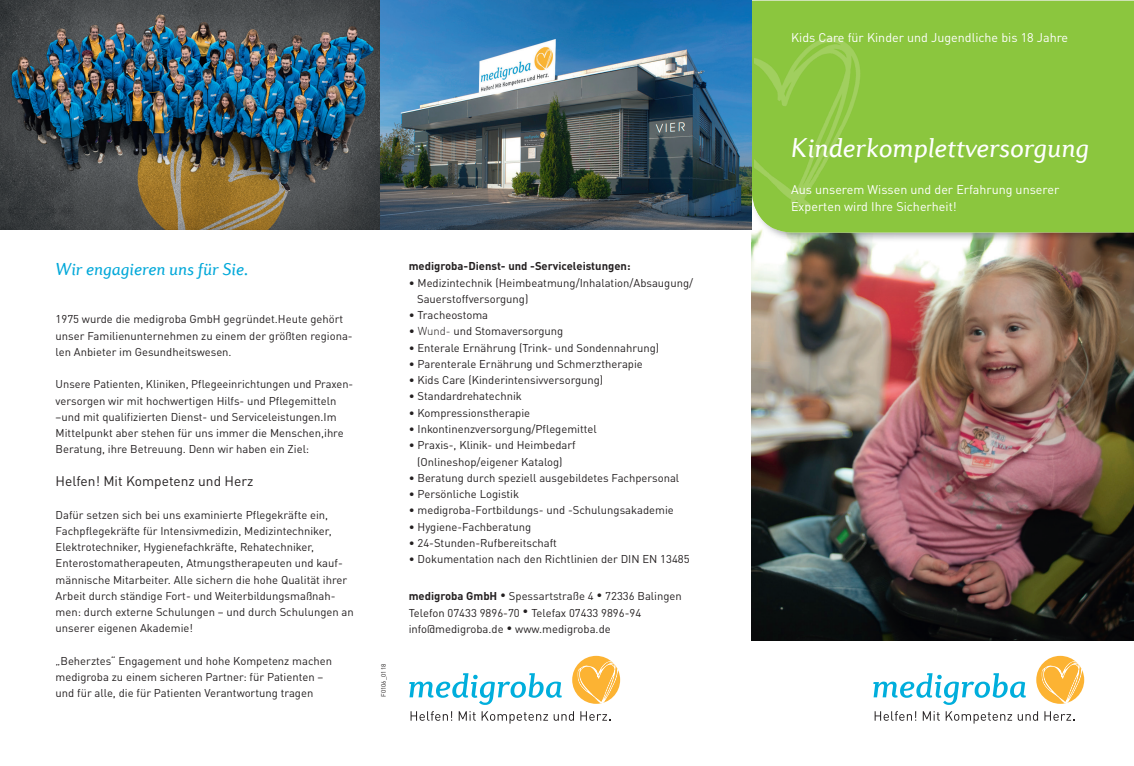
<style>
.page{position:relative;width:1134px;height:766px;background:#fff}
.page>*{position:absolute;margin:0;border:0;box-sizing:border-box;transform-origin:0 0}
.t1{font:italic 27.5px "Diverda Sans Com";color:#fff}
.t2{font:italic 17.5px "Diverda Sans Com";color:#02a8d9}
.t3{font:13.75px "DIN Pro";color:#231f20}
.t4{font:12.5px/17.5px "DIN Pro";color:#fff}
.t5{font:11.25px/16.2px "DIN Pro";color:#231f20}
.t6{font:700 11.25px "DIN Pro";color:#231f20}
.t7{font:6.25px "DIN Pro";color:#231f20}
.s1{font-family:"DIN";font-weight:300}
.s2{font-weight:700}
</style>
<div class="page">
<svg style="left:411px;top:711px;width:41px;height:9px"></svg>
<svg style="left:459px;top:711px;width:17px;height:9px"></svg>
<svg style="left:482px;top:711px;width:66px;height:12px"></svg>
<svg style="left:554px;top:711px;width:20px;height:9px"></svg>
<svg style="left:580px;top:711px;width:30px;height:9px"></svg>
<svg style="left:409px;top:673px;width:153px;height:31px"></svg>
<svg style="left:572px;top:655px;width:48px;height:48px;background:#fcbd50"></svg>
<img style="left:597px;top:661px;width:14px;height:12px">
<img style="left:751px;top:242px;width:383px;height:398px">
<img style="left:748px;top:0;width:386px;height:242px">
<div style="left:751px;top:1px;width:383px;height:231px;background:#8bc63e"></div>
<img style="left:754px;top:28px;width:143px;height:200px">
<img style="left:0;top:0;width:751px;height:229px">
<svg style="left:875px;top:711px;width:41px;height:9px"></svg>
<svg style="left:923px;top:711px;width:17px;height:9px"></svg>
<svg style="left:946px;top:711px;width:66px;height:12px"></svg>
<svg style="left:1018px;top:711px;width:20px;height:9px"></svg>
<svg style="left:1044px;top:711px;width:30px;height:9px"></svg>
<svg style="left:873px;top:673px;width:153px;height:31px"></svg>
<svg style="left:1036px;top:655px;width:48px;height:48px;background:#fcbd50"></svg>
<img style="left:1061px;top:661px;width:14px;height:12px">
<h2 class="t2" style="left:56px;top:258px;width:194px">Wir engagieren uns für Sie.</h2>
<p class="t5" style="left:56px;top:310px;width:299px">1975 wurde die medigroba GmbH gegründet.Heute gehört unser Familienunternehmen zu einem der größten regiona&shy;len Anbieter im Gesundheitswesen.</p>
<p class="t5" style="left:56px;top:375px;width:299px">Unsere Patienten, Kliniken, Pflegeeinrichtungen und Praxen&shy;versorgen wir mit hochwertigen Hilfs- und Pflegemitteln –und mit qualifizierten Dienst- und Serviceleistungen.Im Mittelpunkt aber stehen für uns immer die Menschen,ihre Beratung, ihre Betreuung. Denn wir haben ein Ziel:</p>
<p class="t3" style="left:56px;top:470px;width:199px">Helfen! Mit Kompetenz und Herz</p>
<p class="t5" style="left:56px;top:505px;width:300px">Dafür setzen sich bei uns examinierte Pflegekräfte ein, Fachpflegekräfte für Intensivmedizin, Medizintechniker, Elektrotechniker, Hygienefachkräfte, Rehatechniker, Enterostomatherapeuten, Atmungstherapeuten und kauf&shy;männische Mitarbeiter. Alle sichern die hohe Qualität ihrer Arbeit durch ständige Fort- und Weiterbildungsmaßnah&shy;men: durch externe Schulungen – und durch Schulungen an unserer eigenen Akademie!</p>
<p class="t5" style="left:56px;top:651px;width:278px">„Beherztes“ Engagement und hohe Kompetenz machen medigroba zu einem sicheren Partner: für Patienten – und für alle, die für Patienten Verantwortung tragen</p>
<p class="t7" style="left:379px;top:696px;width:35px;rotate:-90deg">F0106_0118</p>
<p class="t6" style="left:409px;top:257px;width:223px">medigroba-Dienst- und -Serviceleistungen:</p>
<p class="t5" style="left:417px;top:273px;width:278px;text-indent:-8px">• Medizintechnik (Heimbeatmung/Inhalation/Absaugung/<br>Sauerstoffversorgung)</p>
<p class="t5" style="left:409px;top:306px;width:81px">• Tracheostoma</p>
<p class="t5" style="left:409px;top:322px;width:156px"><span class="s1">• Wund-</span> und Stomaversorgung</p>
<p class="t5" style="left:409px;top:338px;width:252px">• Enterale Ernährung (Trink- und Sondennahrung)</p>
<p class="t5" style="left:409px;top:354px;width:236px">• Parenterale Ernährung und Schmerztherapie</p>
<p class="t5" style="left:409px;top:371px;width:196px">• Kids Care (Kinderintensivversorgung)</p>
<p class="t5" style="left:409px;top:387px;width:115px">• Standardrehatechnik</p>
<p class="t5" style="left:409px;top:403px;width:123px">• Kompressionstherapie</p>
<p class="t5" style="left:409px;top:419px;width:190px">• Inkontinenzversorgung/Pflegemittel</p>
<p class="t5" style="left:409px;top:436px;width:168px;text-align:center">• Praxis-, Klinik- und Heimbedarf (Onlineshop/eigener Katalog)</p>
<p class="t5" style="left:409px;top:468px;width:272px">• Beratung durch speziell ausgebildetes Fachpersonal</p>
<p class="t5" style="left:409px;top:484px;width:112px">• Persönliche Logistik</p>
<p class="t5" style="left:409px;top:501px;width:267px">• medigroba-Fortbildungs- und -Schulungsakademie</p>
<p class="t5" style="left:409px;top:517px;width:124px">• Hygiene-Fachberatung</p>
<p class="t5" style="left:409px;top:533px;width:150px">• 24-Stunden-Rufbereitschaft</p>
<p class="t5" style="left:409px;top:549px;width:282px">• Dokumentation nach den Richtlinien der DIN EN 13485</p>
<p class="t5" style="left:409px;top:586px;width:275px"><span class="s2">medigroba GmbH</span> • Spessartstraße 4 • 72336 Balingen<br>Telefon 07433 9896-70 • Telefax 07433 9896-94 info@medigroba.de • www.medigroba.de</p>
<p class="t4" style="left:791px;top:28px;width:279px">Kids Care für Kinder und Jugendliche bis 18 Jahre</p>
<h1 class="t1" style="left:791px;top:132px;width:299px">Kinderkomplettversorgung</h1>
<p class="t4" style="left:791px;top:179px;width:270px">Aus unserem Wissen und der Erfahrung unserer<br>Experten wird Ihre Sicherheit!</p>
</div>
